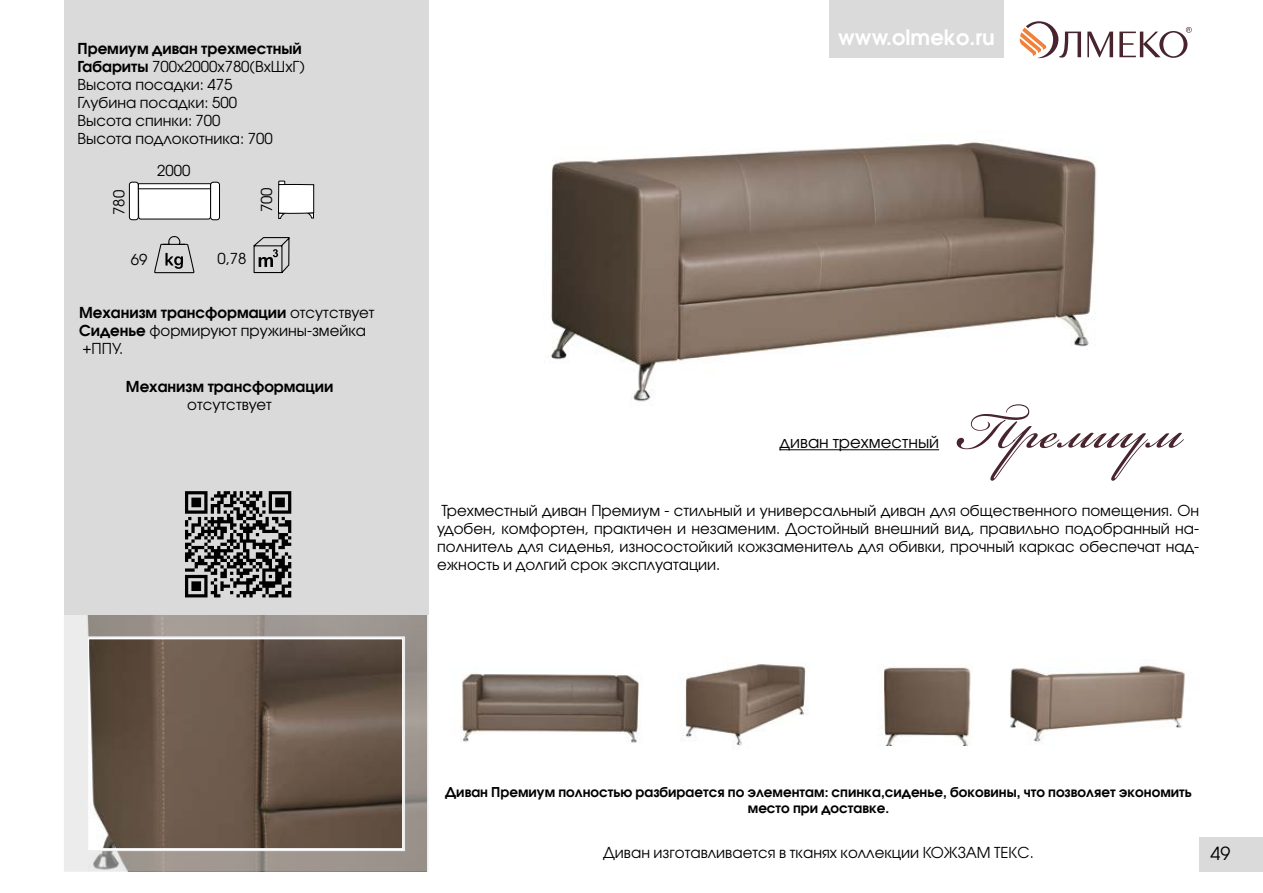
<style>
.page{position:relative;width:1263px;height:893px;background:#fff}
.page>*{position:absolute;margin:0;border:0;box-sizing:border-box;transform-origin:0 0}
.t1{font:82.5px "Bickham Script One";color:#47242e}
.t2{font:600 21px "Avant Garde Gothic C";color:#fff}
.t3{font:18px "Avant Garde Gothic C";color:#000}
.t4{font:16.5px "Avant Garde Gothic C";color:#000}
.t5{font:15px/18px "Avant Garde Gothic C";color:#000}
.t6{font:600 15px "Avant Garde Gothic C";color:#000}
.t7{font:600 13.5px/16.2px "Avant Garde Gothic C";color:#000;text-align:center}
.s1{font-weight:600}
</style>
<div class="page">
<div style="left:1199px;top:838px;width:64px;height:34px;background:#dadada"></div>
<div style="left:829px;top:0;width:174px;height:57px;background:#dadada"></div>
<div style="left:64px;top:0;width:364px;height:615px;background:#dadada"></div>
<svg style="left:64px;top:615px;width:364px;height:257px;background:#7f7267"></svg>
<svg style="left:1087px;top:32px;width:26px;height:25px"></svg>
<svg style="left:1119px;top:27px;width:73px;height:31px"></svg>
<svg style="left:1020px;top:21px;width:61px;height:37px"></svg>
<img style="left:550px;top:140px;width:547px;height:262px">
<hr style="left:780px;top:449px;width:159px;height:1px;background:#000">
<img style="left:1009px;top:665px;width:176px;height:79px">
<img style="left:460px;top:673px;width:180px;height:70px">
<img style="left:683px;top:663px;width:125px;height:85px">
<img style="left:881px;top:666px;width:91px;height:79px">
<div style="left:129px;top:182px;width:9px;height:38px;background:#fff;border-radius:3px"></div>
<div style="left:129px;top:182px;width:10px;height:38px;border:1px solid #000;border-radius:3px"></div>
<svg style="left:138px;top:181px;width:176px;height:505px"></svg>
<p class="t5" style="left:78px;top:40px;width:229px"><span class="s1">Премиум диван трехместный<br>Габариты</span> 700х2000х780(ВхШхГ)<br>Высота посадки: 475<br>Глубина посадки: 500<br>Высота спинки: 700<br>Высота подлокотника: 700</p>
<p class="t5" style="left:157px;top:161px;width:35px">2000</p>
<p class="t5" style="left:110px;top:215px;width:26px;rotate:-90deg">780</p>
<p class="t5" style="left:258px;top:212px;width:26px;rotate:-90deg">700</p>
<p class="t5" style="left:131px;top:250px;width:18px">69</p>
<p class="t5" style="left:217px;top:250px;width:31px">0,78</p>
<p class="t5" style="left:79px;top:303px;width:297px"><span class="s1">Механизм трансформации</span> отсутствует<br><span class="s1">Сиденье</span> формируют пружины-змейка +ППУ.</p>
<p class="t6" style="left:126px;top:378px;width:209px">Механизм трансформации</p>
<p class="t5" style="left:187px;top:396px;width:86px">отсутствует</p>
<h2 class="t2" style="left:838px;top:24px;width:158px">www.olmeko.ru</h2>
<h1 class="t1" style="left:956px;top:385px;width:228px">Премиум</h1>
<p class="t5" style="left:437px;top:501px;width:763px;text-align:justify">Трехместный диван Премиум - стильный и универсальный диван для общественного помещения. Он удобен, комфортен, практичен и незаменим. Достойный внешний вид, правильно подобранный на&shy;полнитель для сиденья, износостойкий кожзаменитель для обивки, прочный каркас обеспечат над&shy;ежность и долгий срок эксплуатации.</p>
<p class="t4" style="left:780px;top:432px;width:161px">диван трехместный</p>
<p class="t7" style="left:445px;top:784px;width:748px">Диван Премиум полностью разбирается по элементам: спинка,сиденье, боковины, что позволяет экономить место при доставке.</p>
<p class="t5" style="left:603px;top:843px;width:432px">Диван изготавливается в тканях коллекции КОЖЗАМ ТЕКС.</p>
<p class="t3" style="left:1210px;top:843px;width:21px">49</p>
</div>
